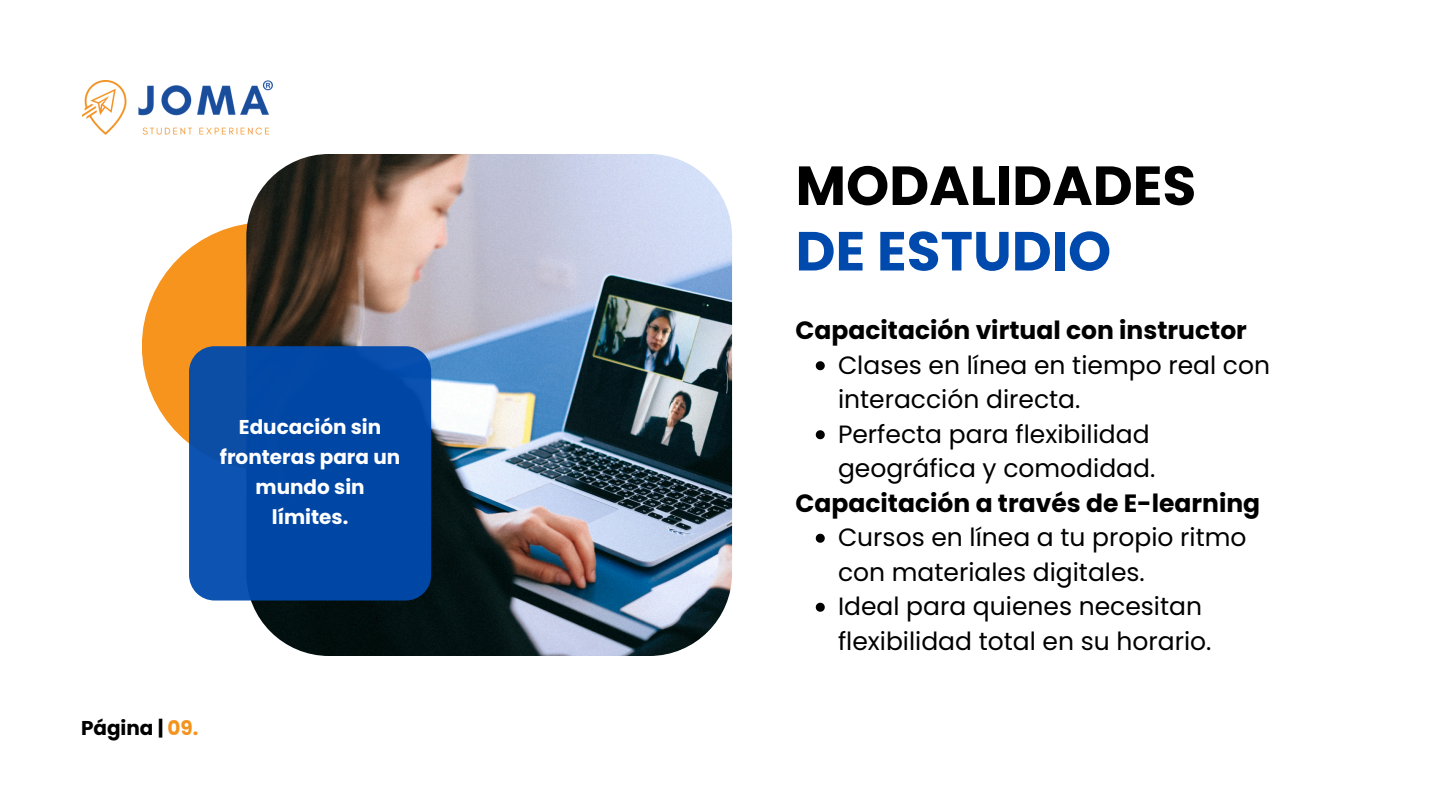
<style>
.page{position:relative;width:1440px;height:810px;background:#fff}
.page>*{position:absolute;margin:0;border:0;box-sizing:border-box;transform-origin:0 0}
.t1{font:700 55px "Poppins";color:#000}
.t2{font:700 55px "Poppins";color:#004aad}
.t3{font:25px/34.5px "Poppins";color:#000}
.t4{font:700 25px "Poppins";color:#000}
.t5{font:700 20px/30px "Poppins";color:#fff;text-align:center}
.t6{font:700 20px "Poppins";color:#000}
.s1{color:#f4931e}
</style>
<div class="page">
<div style="left:142px;top:222px;width:248px;height:248px;background:#f7941e;border-radius:50%"></div>
<img style="left:246px;top:154px;width:486px;height:502px;border-radius:83px">
<svg style="left:189px;top:346px;width:242px;height:255px;background:#054aa6"></svg>
<img style="left:83px;top:80px;width:190px;height:55px">
<svg style="left:816px;top:361px;width:9px;height:9px"></svg>
<svg style="left:816px;top:430px;width:9px;height:9px"></svg>
<svg style="left:816px;top:534px;width:9px;height:9px"></svg>
<svg style="left:816px;top:603px;width:9px;height:9px"></svg>
<p class="t5" style="left:220px;top:412px;width:182px">Educación sin fronteras para un mundo sin límites.</p>
<h1 class="t6" style="left:81px;top:714px;width:119px">Página | <span class="s1">09.</span></h1>
<h2 class="t1" style="left:796px;top:147px;width:402px">MODALIDADES</h2>
<p class="t2" style="left:796px;top:213px;width:317px">DE ESTUDIO</p>
<p class="t4" style="left:796px;top:313px;width:453px">Capacitación virtual con instructor</p>
<h2 class="t3" style="left:838px;top:348px;width:434px">Clases en línea en tiempo real con interacción directa.</h2>
<p class="t3" style="left:838px;top:417px;width:319px">Perfecta para flexibilidad geográfica y comodidad.</p>
<p class="t4" style="left:796px;top:486px;width:466px">Capacitación a través de E-learning</p>
<p class="t3" style="left:838px;top:520px;width:410px">Cursos en línea a tu propio ritmo con materiales digitales.</p>
<p class="t3" style="left:838px;top:589px;width:375px">Ideal para quienes necesitan flexibilidad total en su horario.</p>
</div>
